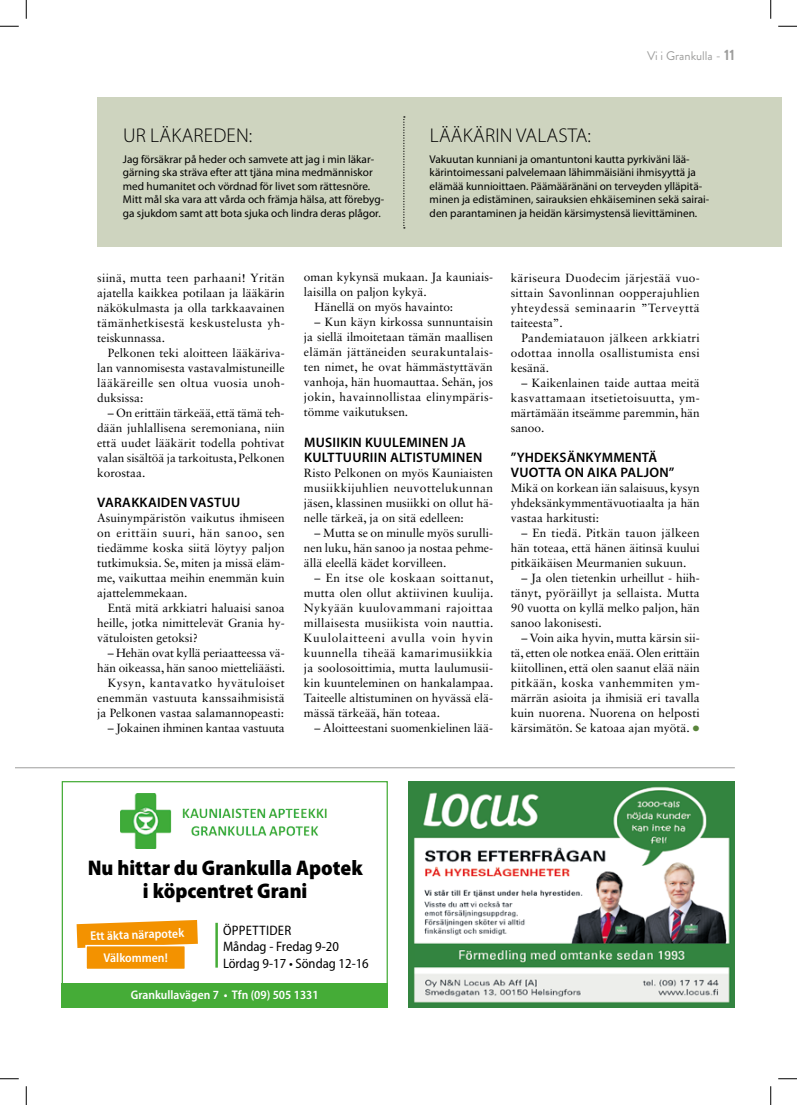
<style>
.page{position:relative;width:797px;height:1105px;background:#fff}
.page>*{position:absolute;margin:0;border:0;box-sizing:border-box;transform-origin:0 0}
.t1{font:900 semi-condensed 21.25px/22.5px "Myriad Pro";color:#000;text-align:center}
.t2{font:300 20px "Myriad Pro";letter-spacing:.01em;color:#000}
.t3{font:600 13.75px/15px "Myriad Pro";letter-spacing:.02em;color:#000}
.t4{font:semi-condensed 13.75px/16.5px "Myriad Pro";color:#000}
.t5{font:600 semi-condensed 12.75px "Myriad Pro";color:#fff}
.t6{font:600 semi-condensed 12.5px "Myriad Pro";color:#fff}
.t7{font:12.5px "Brandon Grotesque";color:#9d9d9c}
.t8{font:11.88px/15px "Sabon LT Std";color:#000;text-align:justify}
.t9{font:11.25px/13.5px "Myriad Pro";color:#000}
.s1{font-weight:700;font-size:15px}
.s2{font-family:"Lato";color:#5a853c}
</style>
<div class="page">
<div style="left:97px;top:97px;width:684px;height:149px;background:#ced4bf"></div>
<img style="left:120px;top:793px;width:207px;height:55px">
<div style="left:62px;top:984px;width:326px;height:24px;background:#45ac37"></div>
<svg style="left:77px;top:920px;width:121px;height:28px;background:#f49d1b"></svg>
<div style="left:86px;top:946px;width:99px;height:23px;background:#f39200"></div>
<div style="left:85px;top:945px;width:101px;height:25px;border:1px solid #fff"></div>
<hr style="left:215px;top:923px;width:3px;height:45px;background:#45ac37">
<div style="left:62px;top:781px;width:326px;height:227px;border:1px solid #45ac37"></div>
<img style="left:409px;top:781px;width:325px;height:227px">
<hr style="left:16px;top:767px;width:718px;height:1px;background:#9d9d9c">
<svg style="left:403px;top:116px;width:2px;height:112px"></svg>
<svg style="left:0;top:25px;width:19px;height:2px"></svg>
<svg style="left:778px;top:25px;width:19px;height:2px"></svg>
<svg style="left:0;top:1078px;width:19px;height:1px"></svg>
<svg style="left:778px;top:1078px;width:19px;height:1px"></svg>
<svg style="left:25px;top:0;width:2px;height:19px"></svg>
<svg style="left:25px;top:1086px;width:2px;height:19px"></svg>
<svg style="left:770px;top:0;width:1px;height:19px"></svg>
<svg style="left:770px;top:1086px;width:1px;height:19px"></svg>
<h2 class="t2" style="left:123px;top:123px;width:131px">UR LÄKAREDEN:</h2>
<p class="t9" style="left:123px;top:152px;width:263px">Jag försäkrar på heder och samvete att jag i min läkar&shy;gärning ska sträva efter att tjäna mina medmänniskor med humanitet och vördnad för livet som rättesnöre.<br>Mitt mål ska vara att vårda och främja hälsa, att förebyg&shy;ga sjukdom samt att bota sjuka och lindra deras plågor.</p>
<p class="t7" style="left:647px;top:47px;width:89px">Vi i Grankulla - <span class="s1">11</span></p>
<h2 class="t2" style="left:430px;top:123px;width:163px">LÄÄKÄRIN VALASTA:</h2>
<p class="t9" style="left:429px;top:152px;width:281px">Vakuutan kunniani ja omantuntoni kautta pyrkiväni lää&shy;kärintoimessani palvelemaan lähimmäisiäni ihmisyyttä ja elämää kunnioittaen. Päämääränäni on terveyden ylläpitä&shy;minen ja edistäminen, sairauksien ehkäiseminen sekä sairai&shy;den parantaminen ja heidän kärsimystensä lievittäminen.</p>
<p class="t8" style="left:97px;top:270px;width:189px">siinä, mutta teen parhaani! Yritän ajatella kaikkea potilaan ja lääkärin näkökulmasta ja olla tarkkaavainen tämänhetkisestä keskustelusta yh&shy;teiskunnassa.</p>
<p class="t8" style="left:97px;top:345px;width:189px;text-indent:11px">Pelkonen teki aloitteen lääkäriva&shy;lan vannomisesta vastavalmistuneille lääkäreille sen oltua vuosia unoh&shy;duksissa:</p>
<p class="t8" style="left:97px;top:405px;width:189px;text-indent:11px">– On erittäin tärkeää, että tämä teh&shy;dään juhlallisena seremoniana, niin että uudet lääkärit todella pohtivat valan sisältöä ja tarkoitusta, Pelkonen korostaa.</p>
<p class="t3" style="left:97px;top:494px;width:144px">VARAKKAIDEN VASTUU</p>
<p class="t8" style="left:97px;top:510px;width:189px">Asuinympäristön vaikutus ihmiseen on erittäin suuri, hän sanoo, sen tiedämme koska siitä löytyy paljon tutkimuksia. Se, miten ja missä eläm&shy;me, vaikuttaa meihin enemmän kuin ajattelemmekaan.</p>
<p class="t8" style="left:97px;top:600px;width:189px;text-indent:11px">Entä mitä arkkiatri haluaisi sanoa heille, jotka nimittelevät Grania hy&shy;vätuloisten getoksi?</p>
<p class="t8" style="left:97px;top:645px;width:190px;text-align:right">– Hehän ovat kyllä periaatteessa vä&shy;hän oikeassa, hän sanoo mietteliäästi.<br>Kysyn, kantavatko hyvätuloiset enemmän vastuuta kanssaihmisistä ja Pelkonen vastaa salamannopeasti:</p>
<p class="t8" style="left:108px;top:720px;width:178px">– Jokainen ihminen kantaa vastuuta</p>
<p class="t8" style="left:304px;top:270px;width:190px">oman kykynsä mukaan. Ja kauniais-</p>
<p class="t8" style="left:304px;top:285px;width:124px">laisilla on paljon kykyä.</p>
<p class="t8" style="left:314px;top:300px;width:140px">Hänellä on myös havainto:</p>
<p class="t8" style="left:304px;top:315px;width:190px;text-indent:11px">– Kun käyn kirkossa sunnuntaisin ja siellä ilmoitetaan tämän maallisen elämän jättäneiden seurakuntalais&shy;ten nimet, he ovat hämmästyttävän vanhoja, hän huomauttaa. Sehän, jos jokin, havainnollistaa elinympäris&shy;tömme vaikutuksen.</p>
<p class="t3" style="left:304px;top:434px;width:180px">MUSIIKIN KUULEMINEN JA<br>KULTTUURIIN ALTISTUMINEN</p>
<p class="t8" style="left:304px;top:465px;width:191px">Risto Pelkonen on myös Kauniaisten musiikkijuhlien neuvottelukunnan jäsen, klassinen musiikki on ollut hä&shy;nelle tärkeä, ja on sitä edelleen:</p>
<p class="t8" style="left:304px;top:525px;width:191px;text-indent:11px">– Mutta se on minulle myös surulli&shy;nen luku, hän sanoo ja nostaa pehme&shy;ällä eleellä kädet korvilleen.</p>
<p class="t8" style="left:304px;top:570px;width:191px;text-indent:11px">– En itse ole koskaan soittanut, mutta olen ollut aktiivinen kuulija.<br>Nykyään kuulovammani rajoittaa millaisesta musiikista voin nauttia.<br>Kuulolaitteeni avulla voin hyvin kuunnella tiheää kamarimusiikkia ja soolosoittimia, mutta laulumusii&shy;kin kuunteleminen on hankalampaa.<br>Taiteelle altistuminen on hyvässä elä&shy;mässä tärkeää, hän toteaa.</p>
<p class="t8" style="left:314px;top:720px;width:180px">– Aloitteestani suomenkielinen lää-</p>
<p class="t8" style="left:511px;top:270px;width:191px">käriseura Duodecim järjestää vuo&shy;sittain Savonlinnan oopperajuhlien yhteydessä seminaarin ”Terveyttä taiteesta”.</p>
<p class="t8" style="left:511px;top:330px;width:191px;text-indent:11px">Pandemiatauon jälkeen arkkiatri odottaa innolla osallistumista ensi kesänä.</p>
<p class="t8" style="left:511px;top:375px;width:191px;text-indent:11px">– Kaikenlainen taide auttaa meitä kasvattamaan itsetietoisuutta, ym&shy;märtämään itseämme paremmin, hän sanoo.</p>
<p class="t3" style="left:511px;top:449px;width:165px">”YHDEKSÄNKYMMENTÄ<br>VUOTTA ON AIKA PALJON”</p>
<p class="t8" style="left:511px;top:480px;width:191px">Mikä on korkean iän salaisuus, kysyn yhdeksänkymmentävuotiaalta ja hän vastaa harkitusti:</p>
<p class="t8" style="left:511px;top:525px;width:190px;text-indent:11px">– En tiedä. Pitkän tauon jälkeen hän toteaa, että hänen äitinsä kuului pitkäikäisen Meurmanien sukuun.</p>
<p class="t8" style="left:511px;top:570px;width:191px;text-indent:11px">– Ja olen tietenkin urheillut - hiih&shy;tänyt, pyöräillyt ja sellaista. Mutta 90 vuotta on kyllä melko paljon, hän sanoo lakonisesti.</p>
<p class="t8" style="left:511px;top:630px;width:190px;text-indent:11px">– Voin aika hyvin, mutta kärsin sii&shy;tä, etten ole notkea enää. Olen erittäin kiitollinen, että olen saanut elää näin pitkään, koska vanhemmiten ym&shy;märrän asioita ja ihmisiä eri tavalla kuin nuorena. Nuorena on helposti kärsimätön. Se katoaa ajan myötä. <span class="s2">●</span></p>
<h1 class="t1" style="left:88px;top:856px;width:276px">Nu hittar du Grankulla Apotek i köpcentret Grani</h1>
<p class="t5" style="left:90px;top:928px;width:95px;rotate:-2deg">Ett äkta närapotek</p>
<p class="t5" style="left:104px;top:950px;width:66px">Välkommen!</p>
<p class="t4" style="left:223px;top:921px;width:147px">ÖPPETTIDER<br>Måndag - Fredag 9-20<br>Lördag 9-17 • Söndag 12-16</p>
<p class="t6" style="left:131px;top:987px;width:189px">Grankullavägen 7 • Tfn (09) 505 1331</p>
</div>
